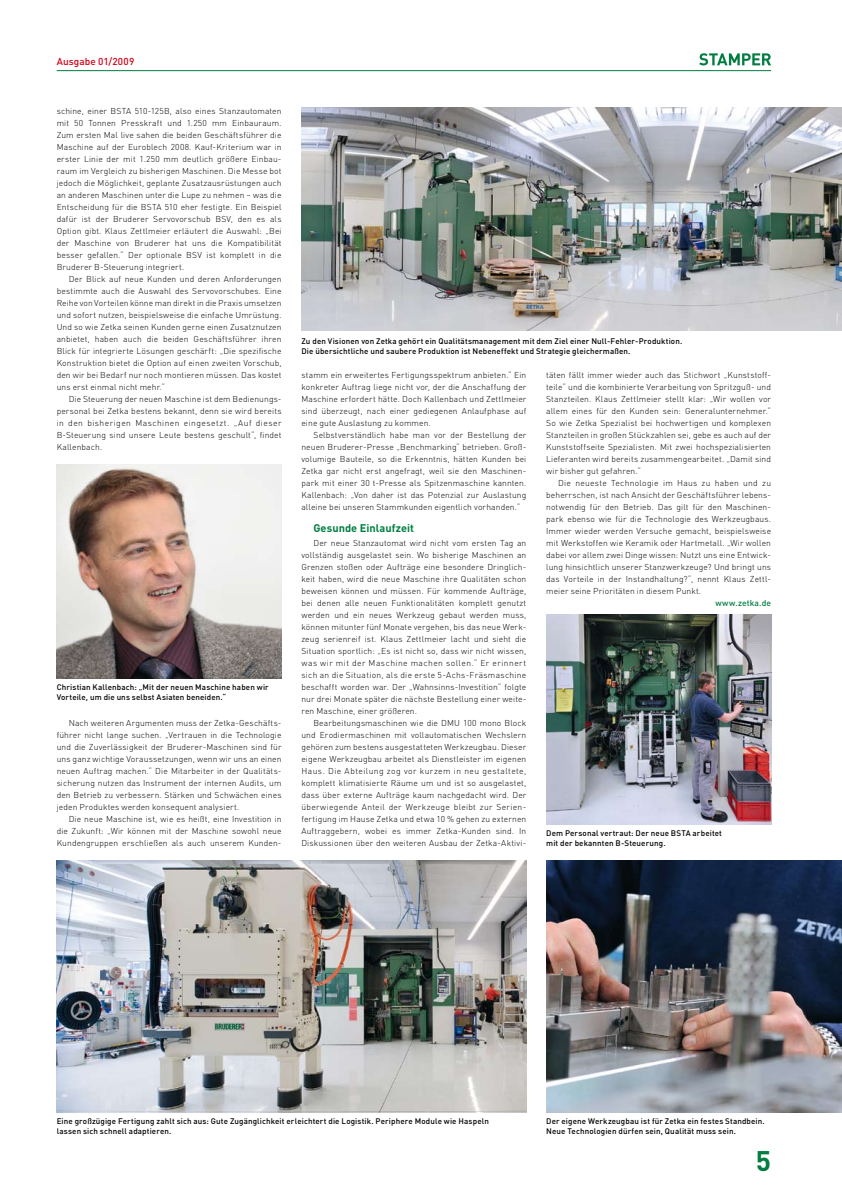
<style>
.page{position:relative;width:842px;height:1191px;background:#fff}
.page>*{position:absolute;margin:0;border:0;box-sizing:border-box;transform-origin:0 0}
.t1{font:700 28px "DIN";color:#007d40}
.t2{font:700 11px "DIN";letter-spacing:.005em;color:#007d40}
.t3{font:500 10px "DIN";letter-spacing:.01em;color:#d10019}
.t4{font:300 8.5px/12px "DIN";letter-spacing:.015em;color:#000;text-align:justify}
.t5{font:500 8.5px "DIN";letter-spacing:.015em;color:#007d40}
.t6{font:500 8px/10px "DIN";letter-spacing:.015em;color:#000}
</style>
<div class="page">
<hr style="left:57px;top:70px;width:714px;height:1px;background:#007d40">
<svg style="left:699px;top:53px;width:72px;height:12px"></svg>
<img style="left:301px;top:107px;width:541px;height:223px">
<img style="left:57px;top:860px;width:469px;height:252px">
<img style="left:57px;top:464px;width:225px;height:215px">
<img style="left:546px;top:615px;width:225px;height:209px">
<img style="left:546px;top:860px;width:296px;height:252px">
<p class="t3" style="left:57px;top:55px;width:79px">Ausgabe 01/2009</p>
<p class="t4" style="left:57px;top:105px;width:226px">schine, einer BSTA 510-125B, also eines Stanzautomaten mit 50 Tonnen Presskraft und 1.250 mm Einbauraum.<br>Zum ersten Mal live sahen die beiden Geschäftsführer die Maschine auf der Euroblech 2008. Kauf-Kriterium war in erster Linie der mit 1.250 mm deutlich größere Einbau&shy;raum im Vergleich zu bisherigen Maschinen. Die Messe bot jedoch die Möglichkeit, geplante Zusatzausrüstungen auch an anderen Maschinen unter die Lupe zu nehmen – was die Entscheidung für die BSTA 510 eher festigte. Ein Beispiel dafür ist der Bruderer Servovorschub BSV, den es als Option gibt. Klaus Zettlmeier erläutert die Auswahl: „Bei der Maschine von Bruderer hat uns die Kompatibilität besser gefallen.“ Der optionale BSV ist komplett in die Bruderer B-Steuerung integriert.</p>
<p class="t4" style="left:57px;top:273px;width:226px;text-indent:12px">Der Blick auf neue Kunden und deren Anforderungen bestimmte auch die Auswahl des Servovorschubes. Eine Reihe von Vorteilen könne man direkt in die Praxis umsetzen und sofort nutzen, beispielsweise die einfache Umrüstung.<br>Und so wie Zetka seinen Kunden gerne einen Zusatznutzen anbietet, haben auch die beiden Geschäftsführer ihren Blick für integrierte Lösungen geschärft: „Die spezifische Konstruktion bietet die Option auf einen zweiten Vorschub, den wir bei Bedarf nur noch montieren müssen. Das kostet uns erst einmal nicht mehr.“</p>
<p class="t4" style="left:57px;top:393px;width:226px;text-indent:12px">Die Steuerung der neuen Maschine ist dem Bedienungs&shy;personal bei Zetka bestens bekannt, denn sie wird bereits in den bisherigen Maschinen eingesetzt. „Auf dieser B-Steuerung sind unsere Leute bestens geschult“, findet Kallenbach.</p>
<p class="t6" style="left:57px;top:682px;width:214px">Christian Kallenbach: „Mit der neuen Maschine haben wir<br>Vorteile, um die uns selbst Asiaten beneiden.“</p>
<p class="t4" style="left:57px;top:717px;width:226px;text-indent:12px">Nach weiteren Argumenten muss der Zetka-Geschäfts&shy;führer nicht lange suchen. „Vertrauen in die Technologie und die Zuverlässigkeit der Bruderer-Maschinen sind für uns ganz wichtige Voraussetzungen, wenn wir uns an einen neuen Auftrag machen.“ Die Mitarbeiter in der Qualitäts&shy;sicherung nutzen das Instrument der internen Audits, um den Betrieb zu verbessern. Stärken und Schwächen eines jeden Produktes werden konsequent analysiert.</p>
<p class="t4" style="left:57px;top:813px;width:226px;text-indent:12px">Die neue Maschine ist, wie es heißt, eine Investition in die Zukunft: „Wir können mit der Maschine sowohl neue Kundengruppen erschließen als auch unserem Kunden-</p>
<p class="t6" style="left:301px;top:335px;width:382px">Zu den Visionen von Zetka gehört ein Qualitätsmanagement mit dem Ziel einer Null-Fehler-Produktion.<br>Die übersichtliche und saubere Produktion ist Nebeneffekt und Strategie gleichermaßen.</p>
<p class="t4" style="left:301px;top:369px;width:226px">stamm ein erweitertes Fertigungsspektrum anbieten.“ Ein konkreter Auftrag liege nicht vor, der die Anschaffung der Maschine erfordert hätte. Doch Kallenbach und Zettlmeier sind überzeugt, nach einer gediegenen Anlaufphase auf eine gute Auslastung zu kommen.</p>
<p class="t4" style="left:301px;top:429px;width:226px;text-indent:12px">Selbstverständlich habe man vor der Bestellung der neuen Bruderer-Presse „Benchmarking“ betrieben. Groß&shy;volumige Bauteile, so die Erkenntnis, hätten Kunden bei Zetka gar nicht erst angefragt, weil sie den Maschinen&shy;park mit einer 30 t-Presse als Spitzenmaschine kannten.<br>Kallenbach: „Von daher ist das Potenzial zur Auslastung alleine bei unseren Stammkunden eigentlich vorhanden.“</p>
<p class="t2" style="left:313px;top:520px;width:102px">Gesunde Einlaufzeit</p>
<p class="t4" style="left:301px;top:536px;width:226px;text-indent:12px">Der neue Stanzautomat wird nicht vom ersten Tag an vollständig ausgelastet sein. Wo bisherige Maschinen an Grenzen stoßen oder Aufträge eine besondere Dringlich&shy;keit haben, wird die neue Maschine ihre Qualitäten schon beweisen können und müssen. Für kommende Aufträge, bei denen alle neuen Funktionalitäten komplett genutzt werden und ein neues Werkzeug gebaut werden muss, können mitunter fünf Monate vergehen, bis das neue Werk&shy;zeug serienreif ist. Klaus Zettlmeier lacht und sieht die Situation sportlich: „Es ist nicht so, dass wir nicht wissen, was wir mit der Maschine machen sollen.“ Er erinnert sich an die Situation, als die erste 5-Achs-Fräsmaschine beschafft worden war. Der „Wahnsinns-Investition“ folgte nur drei Monate später die nächste Bestellung einer weite&shy;ren Maschine, einer größeren.</p>
<p class="t4" style="left:301px;top:717px;width:226px;text-align:left;text-indent:12px">Bearbeitungsmaschinen wie die DMU 100 mono Block und Erodiermaschinen mit vollautomatischen Wechslern gehören zum bestens ausgestatteten Werkzeugbau. Dieser eigene Werkzeugbau arbeitet als Dienstleister im eigenen Haus. Die Abteilung zog vor kurzem in neu gestaltete, komplett klimatisierte Räume um und ist so ausgelastet, dass über externe Aufträge kaum nachgedacht wird. Der überwiegende Anteil der Werkzeuge bleibt zur Serien&shy;fertigung im Hause Zetka und etwa 10 % gehen zu externen Auftraggebern, wobei es immer Zetka-Kunden sind. In Diskussionen über den weiteren Ausbau der Zetka-Aktivi-</p>
<p class="t4" style="left:546px;top:369px;width:226px">täten fällt immer wieder auch das Stichwort „Kunststoff&shy;teile“ und die kombinierte Verarbeitung von Spritzguß- und Stanzteilen. Klaus Zettlmeier stellt klar: „Wir wollen vor allem eines für den Kunden sein: Generalunternehmer.“ So wie Zetka Spezialist bei hochwertigen und komplexen Stanzteilen in großen Stückzahlen sei, gebe es auch auf der Kunststoffseite Spezialisten. Mit zwei hochspezialisierten Lieferanten wird bereits zusammengearbeitet. „Damit sind wir bisher gut gefahren.“</p>
<p class="t4" style="left:546px;top:477px;width:226px;text-align:left;text-indent:12px">Die neueste Technologie im Haus zu haben und zu beherrschen, ist nach Ansicht der Geschäftsführer lebens&shy;notwendig für den Betrieb. Das gilt für den Maschinen&shy;park ebenso wie für die Technologie des Werkzeugbaus.<br>Immer wieder werden Versuche gemacht, beispielsweise mit Werkstoffen wie Keramik oder Hartmetall. „Wir wollen dabei vor allem zwei Dinge wissen: Nutzt uns eine Entwick&shy;lung hinsichtlich unserer Stanzwerkzeuge? Und bringt uns das Vorteile in der Instandhaltung?“, nennt Klaus Zettl&shy;meier seine Prioritäten in diesem Punkt.</p>
<p class="t5" style="left:715px;top:597px;width:57px">www.zetka.de</p>
<p class="t6" style="left:546px;top:828px;width:177px">Dem Personal vertraut: Der neue BSTA arbeitet mit der bekannten B-Steuerung.</p>
<p class="t6" style="left:57px;top:1116px;width:434px">Eine großzügige Fertigung zahlt sich aus: Gute Zugänglichkeit erleichtert die Logistik. Periphere Module wie Haspeln lassen sich schnell adaptieren.</p>
<p class="t6" style="left:546px;top:1116px;width:220px">Der eigene Werkzeugbau ist für Zetka ein festes Standbein.<br>Neue Technologien dürfen sein, Qualität muss sein.</p>
<h1 class="t1" style="left:756px;top:1142px;width:17px">5</h1>
</div>
